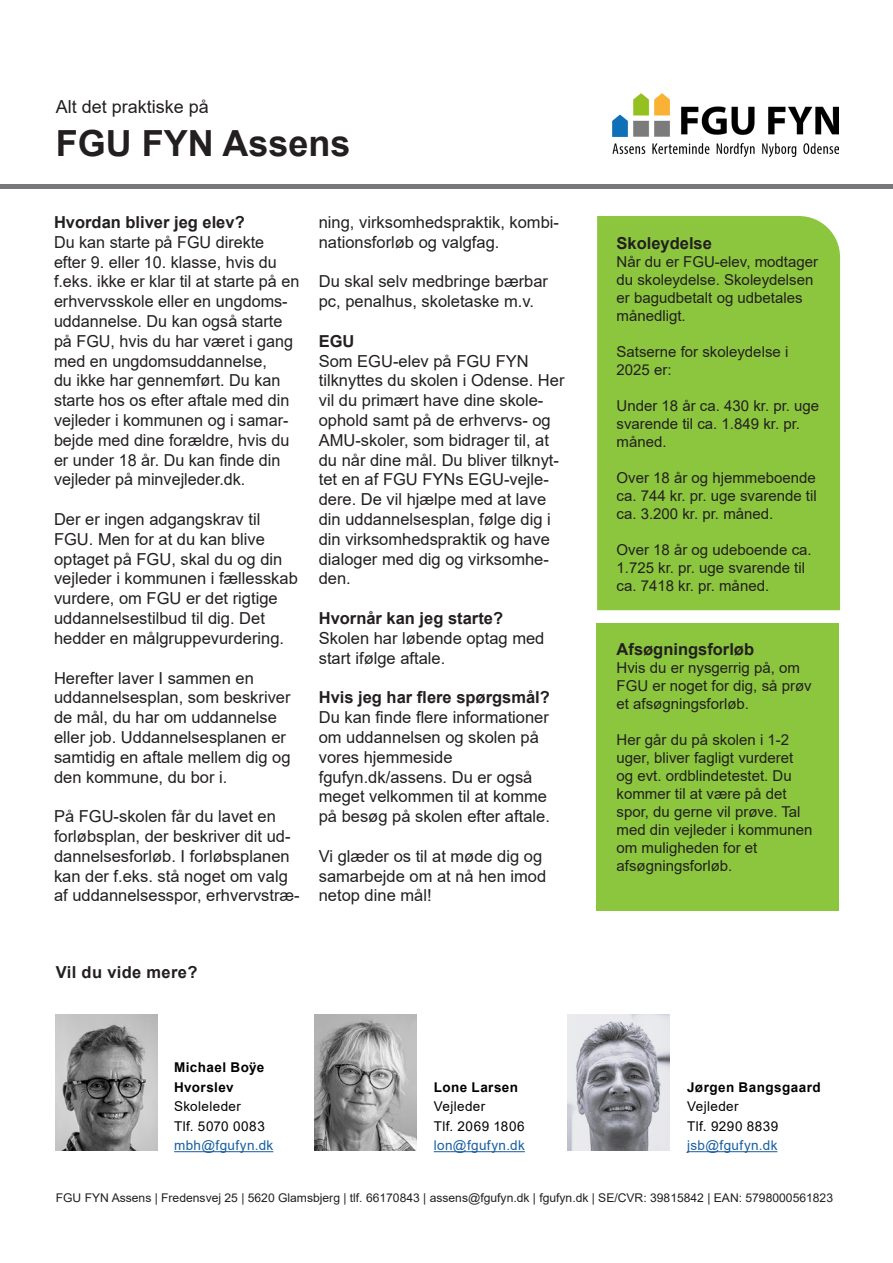
<style>
.page{position:relative;width:893px;height:1263px;background:#fff}
.page>*{position:absolute;margin:0;border:0;box-sizing:border-box;transform-origin:0 0}
.t1{font:700 36px "Arial";color:#231f20}
.t2{font:18px "Arial";color:#231f20}
.t3{font:16.5px/19.8px "Arial";color:#231f20}
.t4{font:700 16.5px "Arial";color:#231f20}
.t5{font:700 16.5px "Arial";letter-spacing:.02em;color:#231f20}
.t6{font:15px/18px "Arial";color:#231f20}
.t7{font:13.5px/19.5px "Arial";letter-spacing:.03em;color:#000}
.t8{font:700 13.5px/19.5px "Arial";letter-spacing:.03em;color:#000}
.t9{font:13.5px "Arial";letter-spacing:.025em;color:#175d9e}
.t10{font:12px "Arial";color:#231f20}
</style>
<div class="page">
<hr style="left:0;top:184px;width:893px;height:4px;background:#76787b">
<div style="left:596px;top:623px;width:243px;height:287px;background:#8bc63e"></div>
<div style="left:597px;top:216px;width:243px;height:394px;background:#8bc63e"></div>
<hr style="left:174px;top:1151px;width:99px;height:1px;background:#175d9e">
<img style="left:56px;top:1014px;width:102px;height:136px">
<hr style="left:434px;top:1151px;width:91px;height:1px;background:#175d9e">
<img style="left:314px;top:1014px;width:102px;height:136px">
<img style="left:612px;top:93px;width:227px;height:63px">
<hr style="left:687px;top:1151px;width:90px;height:1px;background:#175d9e">
<img style="left:568px;top:1014px;width:102px;height:136px">
<p class="t2" style="left:56px;top:94px;width:155px">Alt det praktiske på</p>
<h1 class="t1" style="left:56px;top:118px;width:296px">FGU FYN Assens</h1>
<p class="t4" style="left:54px;top:211px;width:192px">Hvordan bliver jeg elev?</p>
<p class="t3" style="left:54px;top:232px;width:247px">Du kan starte på FGU direkte efter 9. eller 10. klasse, hvis du f.eks. ikke er klar til at starte på en erhvervsskole eller en ungdoms&shy;uddannelse. Du kan også starte på FGU, hvis du har været i gang med en ungdomsuddannelse,<br>du ikke har gennemført. Du kan starte hos os efter aftale med din vejleder i kommunen og i samar&shy;bejde med dine forældre, hvis du er under 18 år. Du kan finde din vejleder på minvejleder.dk.</p>
<p class="t3" style="left:54px;top:509px;width:245px">Der er ingen adgangskrav til<br>FGU. Men for at du kan blive optaget på FGU, skal du og din vejleder i kommunen i fællesskab vurdere, om FGU er det rigtige uddannelsestilbud til dig. Det hedder en målgruppevurdering.</p>
<p class="t3" style="left:54px;top:668px;width:238px">Herefter laver I sammen en uddannelsesplan, som beskriver de mål, du har om uddannelse eller job. Uddannelsesplanen er samtidig en aftale mellem dig og den kommune, du bor i.</p>
<p class="t3" style="left:54px;top:806px;width:247px">På FGU-skolen får du lavet en forløbsplan, der beskriver dit ud&shy;dannelsesforløb. I forløbsplanen kan der f.eks. stå noget om valg af uddannelsesspor, erhvervstræ-</p>
<p class="t3" style="left:319px;top:212px;width:242px">ning, virksomhedspraktik, kombi&shy;nationsforløb og valgfag.</p>
<p class="t3" style="left:319px;top:272px;width:231px">Du skal selv medbringe bærbar pc, penalhus, skoletaske m.v.</p>
<p class="t4" style="left:319px;top:329px;width:37px">EGU</p>
<p class="t3" style="left:319px;top:351px;width:247px">Som EGU-elev på FGU FYN tilknyttes du skolen i Odense. Her vil du primært have dine skole&shy;ophold samt på de erhvervs- og<br>AMU-skoler, som bidrager til, at du når dine mål. Du bliver tilknyt&shy;tet en af FGU FYNs EGU-vejle&shy;dere. De vil hjælpe med at lave din uddannelsesplan, følge dig i din virksomhedspraktik og have dialoger med dig og virksomhe&shy;den.</p>
<p class="t4" style="left:319px;top:607px;width:186px">Hvornår kan jeg starte?</p>
<p class="t3" style="left:319px;top:628px;width:227px">Skolen har løbende optag med start ifølge aftale.</p>
<p class="t4" style="left:319px;top:686px;width:233px">Hvis jeg har flere spørgsmål?</p>
<p class="t3" style="left:319px;top:707px;width:233px">Du kan finde flere informationer om uddannelsen og skolen på vores hjemmeside fgufyn.dk/assens. Du er også meget velkommen til at komme på besøg på skolen efter aftale.</p>
<p class="t3" style="left:319px;top:846px;width:229px">Vi glæder os til at møde dig og samarbejde om at nå hen imod netop dine mål!</p>
<p class="t5" style="left:56px;top:960px;width:143px">Vil du vide mere?</p>
<p class="t4" style="left:617px;top:231px;width:97px">Skoleydelse</p>
<p class="t6" style="left:617px;top:252px;width:203px">Når du er FGU-elev, modtager du skoleydelse. Skoleydelsen er bagudbetalt og udbetales månedligt.</p>
<p class="t6" style="left:617px;top:342px;width:173px">Satserne for skoleydelse i<br>2025 er:</p>
<p class="t6" style="left:617px;top:396px;width:204px">Under 18 år ca. 430 kr. pr. uge svarende til ca. 1.849 kr. pr. måned.</p>
<p class="t6" style="left:617px;top:468px;width:202px;text-align:justify">Over 18 år og hjemmeboende ca. 744 kr. pr. uge svarende til ca. 3.200 kr. pr. måned.</p>
<p class="t6" style="left:617px;top:540px;width:197px">Over 18 år og udeboende ca.<br>1.725 kr. pr. uge svarende til ca. 7418 kr. pr. måned.</p>
<p class="t4" style="left:617px;top:638px;width:139px">Afsøgningsforløb</p>
<p class="t6" style="left:617px;top:659px;width:197px">Hvis du er nysgerrig på, om<br>FGU er noget for dig, så prøv et afsøgningsforløb.</p>
<p class="t6" style="left:617px;top:731px;width:197px">Her går du på skolen i 1-2 uger, bliver fagligt vurderet og evt. ordblindetestet. Du kommer til at være på det spor, du gerne vil prøve. Tal med din vejleder i kommunen om muligheden for et afsøgningsforløb.</p>
<p class="t8" style="left:174px;top:1058px;width:92px">Michael Boÿe<br>Hvorslev</p>
<p class="t7" style="left:174px;top:1097px;width:92px">Skoleleder<br>Tlf. 5070 0083</p>
<p class="t9" style="left:174px;top:1136px;width:101px">mbh@fgufyn.dk</p>
<p class="t8" style="left:687px;top:1077px;width:135px">Jørgen Bangsgaard</p>
<p class="t7" style="left:687px;top:1097px;width:93px">Vejleder<br>Tlf. 9290 8839</p>
<p class="t9" style="left:687px;top:1136px;width:92px">jsb@fgufyn.dk</p>
<p class="t8" style="left:434px;top:1077px;width:86px">Lone Larsen</p>
<p class="t7" style="left:434px;top:1097px;width:92px">Vejleder<br>Tlf. 2069 1806</p>
<p class="t9" style="left:434px;top:1136px;width:93px">lon@fgufyn.dk</p>
<p class="t10" style="left:56px;top:1189px;width:779px">FGU FYN Assens | Fredensvej 25 | 5620 Glamsbjerg | tlf. 66170843 | assens@fgufyn.dk | fgufyn.dk | SE/CVR: 39815842 | EAN: 5798000561823</p>
</div>
